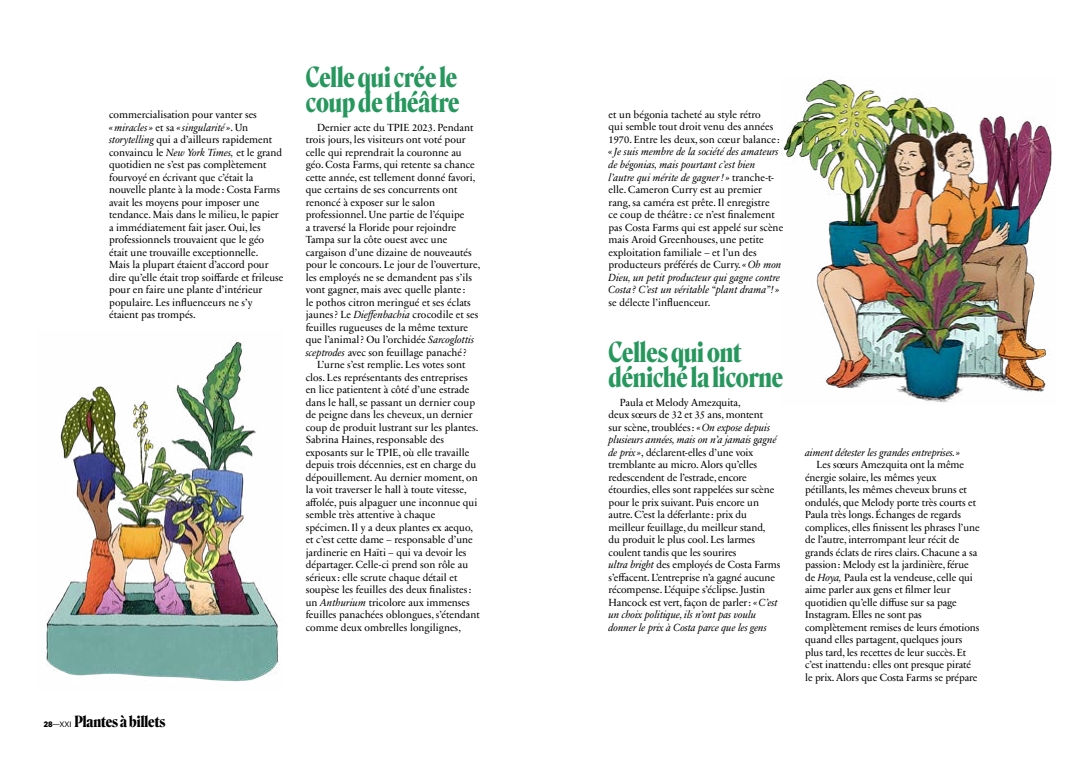
<style>
.page{position:relative;width:1089px;height:780px;background:#fff}
.page>*{position:absolute;margin:0;border:0;box-sizing:border-box;transform-origin:0 0}
.t1{font:700 27px/25px "Roslindale Display Condensed";color:#26975d}
.t2{font:700 15px "Roslindale Display Condensed";color:#000}
.t3{font:10.5px/12.5px "Sabon Next LT Pro";letter-spacing:-.005em;color:#000}
.t4{font:italic 10.5px "Sabon Next LT Pro";letter-spacing:-.01em;color:#000}
.s1{font-style:italic}
.s2{font-family:"Calibre";font-size:9px}
.s3{font-family:"Calibre";font-weight:400;font-size:9px}
</style>
<div class="page">
<img style="left:781px;top:79px;width:271px;height:324px">
<img style="left:46px;top:339px;width:233px;height:343px">
<h1 class="t1" style="left:306px;top:62px;width:155px">Celle qui crée le coup de théâtre</h1>
<p class="t3" style="left:306px;top:120px;width:176px;text-indent:11px">Dernier acte du TPIE 2023. Pendant trois jours, les visiteurs ont voté pour celle qui reprendrait la couronne au géo. Costa Farms, qui retente sa chance cette année, est tellement donné favori, que certains de ses concurrents ont renoncé à exposer sur le salon professionnel. Une partie de l’équipe<br>a traversé la Floride pour rejoindre Tampa sur la côte ouest avec une cargaison d’une dizaine de nouveautés pour le concours. Le jour de l’ouverture, les employés ne se demandent pas s’ils vont gagner, mais avec quelle plante :<br>le pothos citron meringué et ses éclats jaunes? Le <span class="s1">Dieffenbachia</span> crocodile et ses feuilles rugueuses de la même texture que l’animal? Ou l’orchidée <span class="s1">Sarcoglottis sceptrodes</span> avec son feuillage panaché ?</p>
<p class="t3" style="left:306px;top:358px;width:175px;text-indent:11px">L’urne s’est remplie. Les votes sont clos. Les représentants des entreprises en lice patientent à côté d’une estrade dans le hall, se passant un dernier coup de peigne dans les cheveux, un dernier coup de produit lustrant sur les plantes.<br>Sabrina Haines, responsable des exposants sur le TPIE, où elle travaille depuis trois décennies, est en charge du dépouillement. Au dernier moment, on la voit traverser le hall à toute vitesse, affolée, puis alpaguer une inconnue qui semble très attentive à chaque spécimen. Il y a deux plantes ex aequo, et c’est cette dame – responsable d’une jardinerie en Haïti – qui va devoir les départager. Celle-ci prend son rôle au sérieux : elle scrute chaque détail et soupèse les feuilles des deux finalistes: un <span class="s1">Anthurium</span> tricolore aux immenses feuilles panachées oblongues, s’étendant comme deux ombrelles longilignes,</p>
<p class="t3" style="left:109px;top:108px;width:176px">commercialisation pour vanter ses <span class="s1">«miracles »</span> et sa <span class="s1">« singularité »</span>. Un <span class="s1">storytelling</span> qui a d’ailleurs rapidement convaincu le <span class="s1">New York Times,</span> et le grand quotidien ne s’est pas complètement fourvoyé en écrivant que c’était la nouvelle plante à la mode : Costa Farms avait les moyens pour imposer une tendance. Mais dans le milieu, le papier a immédiatement fait jaser. Oui, les professionnels trouvaient que le géo était une trouvaille exceptionnelle.<br>Mais la plupart étaient d’accord pour dire qu’elle était trop soiffarde et frileuse pour en faire une plante d’intérieur populaire. Les influenceurs ne s’y étaient pas trompés.</p>
<p class="t3" style="left:608px;top:108px;width:173px">et un bégonia tacheté au style rétro<br>qui semble tout droit venu des années<br>1970. Entre les deux, son cœur balance :</p>
<p class="t3" style="left:608px;top:145px;width:176px"><span class="s1">« Je suis membre de la société des amateurs de bégonias, mais pourtant c’est bien l’autre qui mérite de gagner! »</span> tranche-t&shy;elle. Cameron Curry est au premier rang, sa caméra est prête. Il enregistre<br>ce coup de théâtre : ce n’est finalement pas Costa Farms qui est appelé sur scène mais Aroid Greenhouses, une petite exploitation familiale – et l’un des producteurs préférés de Curry. <span class="s1">«Oh mon Dieu, un petit producteur qui gagne contre Costa ? C’est un véritable “plant drama”! »</span></p>
<p class="t3" style="left:608px;top:295px;width:103px">se délecte l’influenceur.</p>
<h1 class="t1" style="left:608px;top:337px;width:176px">Celles qui ont déniché la licorne</h1>
<p class="t3" style="left:608px;top:395px;width:173px;text-indent:11px">Paula et Melody Amezquita,<br>deux sœurs de 32 et 35 ans, montent<br>sur scène, troublées: <span class="s1">«On expose depuis plusieurs années, mais on n’a jamais gagné de prix»</span>, déclarent-elles d’une voix tremblante au micro. Alors qu’elles redescendent de l’estrade, encore étourdies, elles sont rappelées sur scène pour le prix suivant. Puis encore un autre. C’est la déferlante: prix du meilleur feuillage, du meilleur stand,<br>du produit le plus cool. Les larmes coulent tandis que les sourires<br><span class="s1">ultra bright</span> des employés de Costa Farms s’effacent. L’entreprise n’a gagné aucune récompense. L’équipe s’éclipse. Justin Hancock est vert, façon de parler: <span class="s1">«C’est un choix politique, ils n’ont pas voulu donner le prix à Costa parce que les gens</span></p>
<h2 class="t2" style="left:44px;top:708px;width:123px"><span class="s2">28</span><span class="s3">—XXI</span> Plantes à billets</h2>
<p class="t4" style="left:805px;top:444px;width:156px">aiment détester les grandes entreprises.»</p>
<p class="t3" style="left:805px;top:458px;width:176px;text-indent:11px">Les sœurs Amezquita ont la même énergie solaire, les mêmes yeux pétillants, les mêmes cheveux bruns et ondulés, que Melody porte très courts et Paula très longs. Échanges de regards complices, elles finissent les phrases l’une de l’autre, interrompant leur récit de grands éclats de rires clairs. Chacune a sa passion: Melody est la jardinière, férue de <span class="s1">Hoya,</span> Paula est la vendeuse, celle qui aime parler aux gens et filmer leur quotidien qu’elle diffuse sur sa page Instagram. Elles ne sont pas complètement remises de leurs émotions quand elles partagent, quelques jours plus tard, les recettes de leur succès. Et c’est inattendu: elles ont presque piraté le prix. Alors que Costa Farms se prépare</p>
</div>
